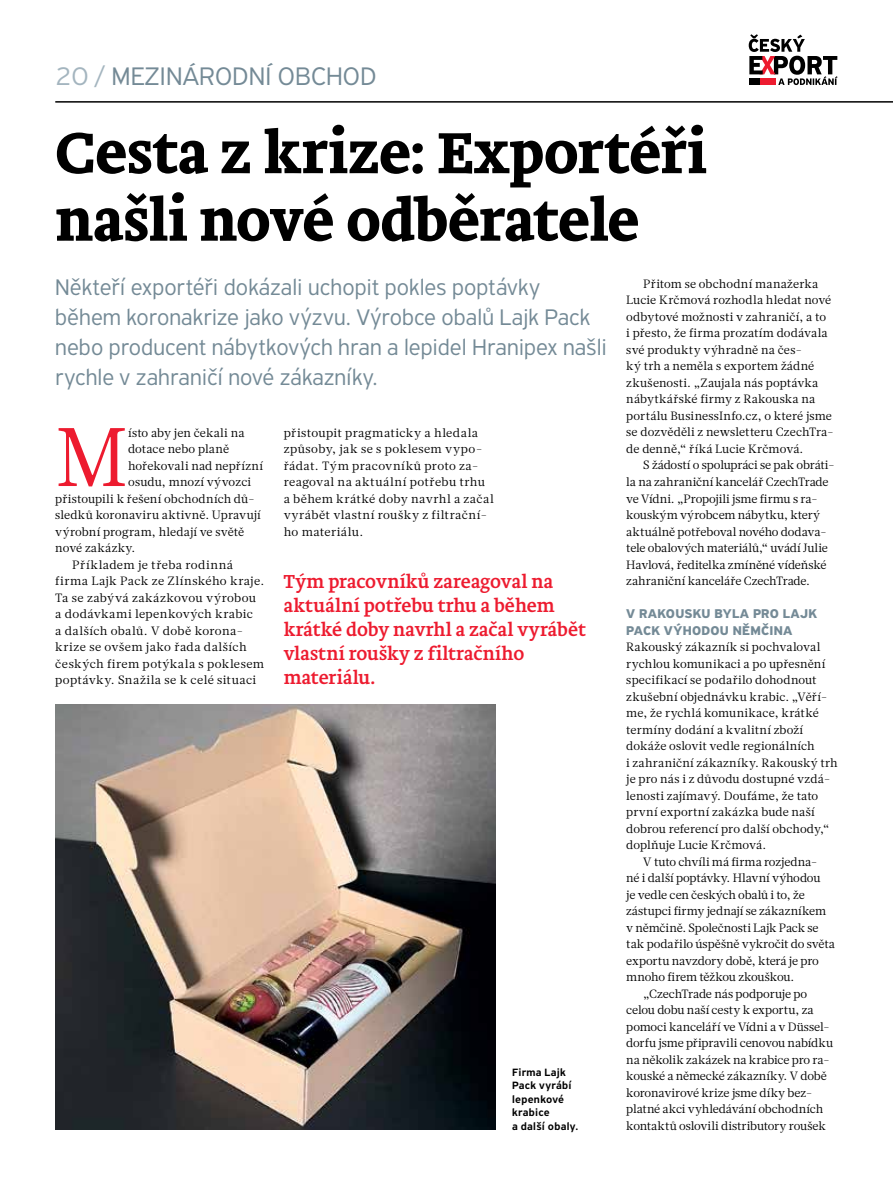
<style>
.page{position:relative;width:893px;height:1191px;background:#fff}
.page>*{position:absolute;margin:0;border:0;box-sizing:border-box;transform-origin:0 0}
.t1{font:82.65px "Glosa Text";color:#ed1b2f}
.t2{font:700 60px/67.5px "Brioni Text Std";letter-spacing:-.01em;color:#000}
.t3{font:300 27px "PF Highway Sans Pro";color:#748a96}
.t4{font:300 24px/30px "PF Highway Sans Pro";color:#748a96}
.t5{font:19.5px/24px "Brioni Text Std";color:#ed1b2f}
.t6{font:700 13.5px/16.5px "PF Highway Sans Pro";letter-spacing:.02em;color:#748a96}
.t7{font:12px/16.5px "Glosa Text";letter-spacing:.005em;color:#000}
.t8{font:12px/16.5px "Glosa Text";letter-spacing:-.015em;color:#000}
.t9{font:12px/16.5px "Glosa Text";letter-spacing:.03em;color:#000}
.t10{font:12px "Glosa Text";letter-spacing:.025em;color:#000}
.t11{font:12px "Glosa Text";letter-spacing:.035em;color:#000}
.t12{font:12px "Glosa Text";letter-spacing:-.02em;color:#000}
.t13{font:12px "Glosa Text";letter-spacing:.04em;color:#000}
.t14{font:500 11.25px/13.5px "PF Highway Sans Pro";letter-spacing:.025em;color:#000}
.s1{color:#a4b5bf}
</style>
<div class="page">
<svg style="left:749px;top:34px;width:89px;height:51px"></svg>
<hr style="left:55px;top:101px;width:838px;height:2px;background:#000">
<img style="left:55px;top:704px;width:440px;height:425px">
<h3 class="t3" style="left:55px;top:60px;width:323px"><span class="s1">20 /</span> MEZINÁRODNÍ OBCHOD</h3>
<h2 class="t2" style="left:55px;top:120px;width:653px">Cesta z krize: Exportéři našli nové odběratele</h2>
<h3 class="t4" style="left:55px;top:272px;width:553px">Někteří exportéři dokázali uchopit pokles poptávky během koronakrize jako výzvu. Výrobce obalů Lajk Pack nebo producent nábytkových hran a lepidel Hranipex našli rychle v zahraničí nové zákazníky.</h3>
<p class="t7" style="left:626px;top:276px;width:209px;text-indent:17px">Přitom se obchodní manažerka Lucie Krčmová rozhodla hledat nové odbytové možnosti v zahraničí, a to<br>i přesto, že firma prozatím dodávala své produkty výhradně na čes-<br>ký trh a neměla s exportem žádné zkušenosti. „Zaujala nás poptávka nábytkářské firmy z Rakouska na portálu BusinessInfo.cz, o které jsme se dozvěděli z newsletteru CzechTra&shy;de denně,“ říká Lucie Krčmová.</p>
<p class="t8" style="left:626px;top:457px;width:210px;text-indent:17px">S žádostí o spolupráci se pak obráti&shy;la na zahraniční kancelář CzechTrade ve Vídni. „Propojili jsme firmu s ra&shy;kouským výrobcem nábytku, který aktuálně potřeboval nového dodava&shy;tele obalových materiálů,“ uvádí Julie Havlová, ředitelka zmíněné vídeňské zahraniční kanceláře CzechTrade.</p>
<p class="t6" style="left:626px;top:606px;width:192px">V RAKOUSKU BYLA PRO LAJK<br>PACK VÝHODOU NĚMČINA</p>
<p class="t7" style="left:626px;top:639px;width:196px">Rakouský zákazník si pochvaloval</p>
<p class="t7" style="left:626px;top:655px;width:201px">rychlou komunikaci a po upřesnění</p>
<p class="t7" style="left:626px;top:672px;width:192px">specifikací se podařilo dohodnout</p>
<p class="t7" style="left:626px;top:688px;width:203px">zkušební objednávku krabic. „Věří-</p>
<p class="t7" style="left:626px;top:705px;width:194px">me, že rychlá komunikace, krátké</p>
<p class="t7" style="left:626px;top:721px;width:178px">termíny dodání a kvalitní zboží</p>
<p class="t7" style="left:626px;top:738px;width:190px">dokáže oslovit vedle regionálních</p>
<p class="t10" style="left:626px;top:754px;width:213px">i zahraniční zákazníky. Rakouský trh</p>
<p class="t7" style="left:626px;top:771px;width:206px">je pro nás i z důvodu dostupné vzdá-</p>
<p class="t7" style="left:626px;top:787px;width:194px">lenosti zajímavý. Doufáme, že tato</p>
<p class="t7" style="left:626px;top:804px;width:190px">první exportní zakázka bude naší</p>
<p class="t7" style="left:626px;top:820px;width:205px">dobrou referencí pro další obchody,“</p>
<p class="t7" style="left:626px;top:837px;width:141px">doplňuje Lucie Krčmová.</p>
<p class="t7" style="left:643px;top:853px;width:176px">V tuto chvíli má firma rozjedna-</p>
<p class="t7" style="left:626px;top:870px;width:196px">né i další poptávky. Hlavní výhodou</p>
<p class="t8" style="left:626px;top:886px;width:180px">je vedle cen českých obalů i to, že</p>
<p class="t7" style="left:626px;top:903px;width:201px">zástupci firmy jednají se zákazníkem</p>
<p class="t7" style="left:626px;top:919px;width:194px">v němčině. Společnosti Lajk Pack se</p>
<p class="t7" style="left:626px;top:936px;width:210px">tak podařilo úspěšně vykročit do světa</p>
<p class="t8" style="left:626px;top:952px;width:194px">exportu navzdory době, která je pro</p>
<p class="t12" style="left:626px;top:969px;width:169px">mnoho firem těžkou zkouškou.</p>
<p class="t7" style="left:643px;top:985px;width:165px">„CzechTrade nás podporuje po</p>
<p class="t7" style="left:626px;top:1002px;width:189px">celou dobu naší cesty k exportu, za</p>
<p class="t7" style="left:626px;top:1018px;width:205px">pomoci kanceláří ve Vídni a v Düssel-</p>
<p class="t8" style="left:626px;top:1035px;width:208px">dorfu jsme připravili cenovou nabídku</p>
<p class="t8" style="left:626px;top:1051px;width:205px">na několik zakázek na krabice pro ra-</p>
<p class="t7" style="left:626px;top:1068px;width:202px">kouské a německé zákazníky. V době</p>
<p class="t7" style="left:626px;top:1084px;width:188px">koronavirové krize jsme díky bez-</p>
<p class="t8" style="left:626px;top:1101px;width:198px">platné akci vyhledávání obchodních</p>
<p class="t7" style="left:626px;top:1117px;width:201px">kontaktů oslovili distributory roušek</p>
<h1 class="t1" style="left:55px;top:403px;width:74px">M</h1>
<p class="t7" style="left:128px;top:424px;width:118px">ísto aby jen čekali na</p>
<p class="t9" style="left:284px;top:424px;width:211px">přistoupit pragmaticky a hledala způsoby, jak se s poklesem vypo&shy;řádat. Tým pracovníků proto za&shy;reagoval na aktuální potřebu trhu a během krátké doby navrhl a začal vyrábět vlastní roušky z filtrační&shy;ho materiálu.</p>
<p class="t7" style="left:128px;top:441px;width:103px">dotace nebo planě</p>
<p class="t7" style="left:128px;top:457px;width:136px">hořekovali nad nepřízní</p>
<p class="t7" style="left:128px;top:474px;width:125px">osudu, mnozí vývozci</p>
<p class="t7" style="left:55px;top:490px;width:201px">přistoupili k řešení obchodních dů-</p>
<p class="t7" style="left:55px;top:507px;width:207px">sledků koronaviru aktivně. Upravují</p>
<p class="t7" style="left:55px;top:523px;width:191px">výrobní program, hledají ve světě</p>
<p class="t7" style="left:55px;top:540px;width:82px">nové zakázky.</p>
<p class="t13" style="left:72px;top:556px;width:162px">Příkladem je třeba rodinná</p>
<p class="t10" style="left:55px;top:573px;width:211px">firma Lajk Pack ze Zlínského kraje.</p>
<p class="t9" style="left:55px;top:589px;width:202px">Ta se zabývá zakázkovou výrobou</p>
<p class="t10" style="left:55px;top:606px;width:199px">a dodávkami lepenkových krabic</p>
<p class="t7" style="left:55px;top:622px;width:189px">a dalších obalů. V době korona-</p>
<p class="t11" style="left:55px;top:639px;width:193px">krize se ovšem jako řada dalších</p>
<p class="t11" style="left:55px;top:655px;width:210px">českých firem potýkala s poklesem</p>
<p class="t9" style="left:55px;top:672px;width:203px">poptávky. Snažila se k celé situaci</p>
<h3 class="t5" style="left:284px;top:570px;width:304px">Tým pracovníků zareagoval na aktuální potřebu trhu a během krátké doby navrhl a začal vyrábět vlastní roušky z filtračního materiálu.</h3>
<p class="t14" style="left:512px;top:1065px;width:68px">Firma Lajk<br>Pack vyrábí lepenkové krabice<br>a další obaly.</p>
</div>
